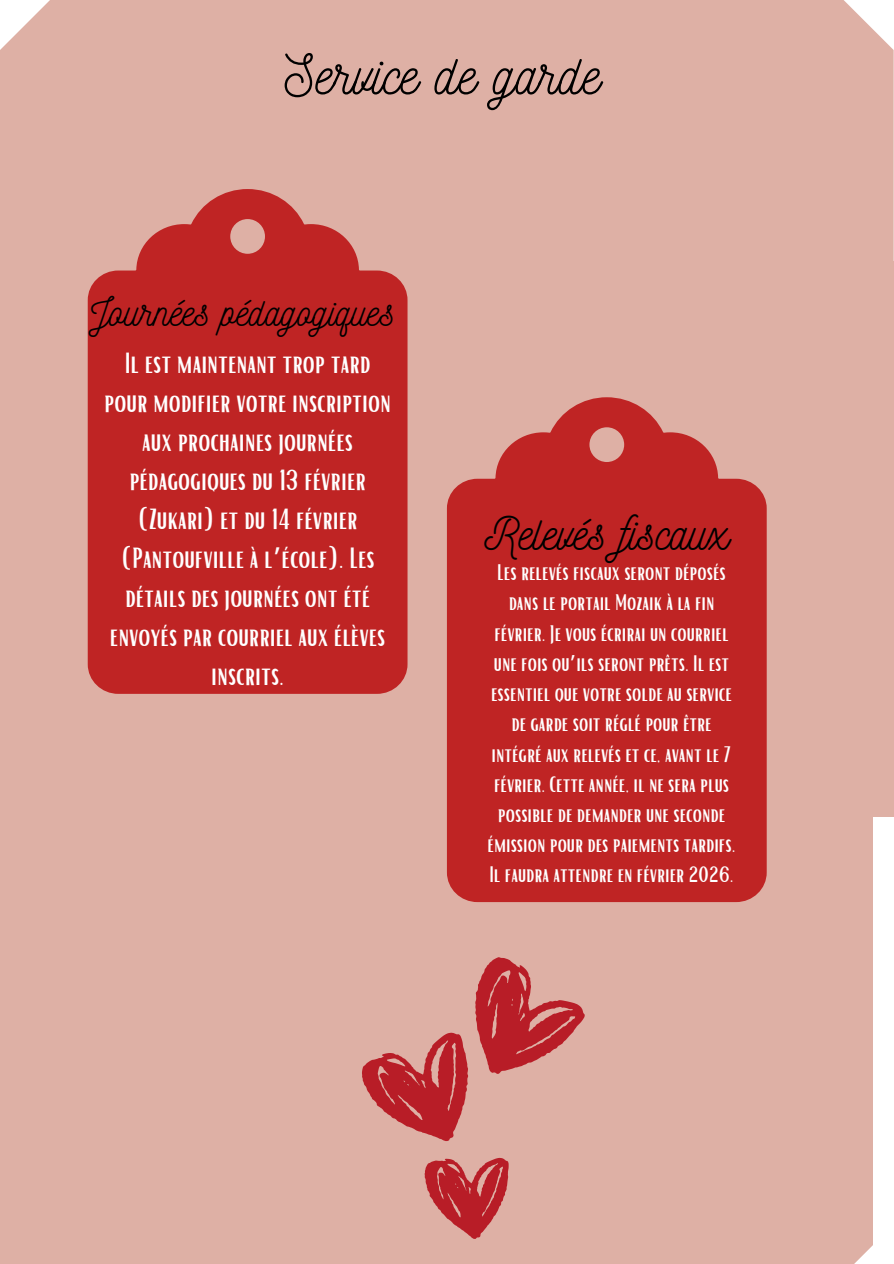
<style>
.page{position:relative;width:894px;height:1264px;background:#fff}
.page>*{position:absolute;margin:0;border:0;box-sizing:border-box;transform-origin:0 0}
.t1{font:55.5px "Nickainley";color:#000}
.t2{font:46.5px "Nickainley";color:#000}
.t3{font:39px "Nickainley";color:#000}
.t4{font:28.35px/39px "Bright";color:#fff;text-align:center}
.t5{font:21.9px/30.2px "Bright";color:#fff;text-align:center}
.s1{font-family:"Noto Sans Gurmukhi"}
</style>
<div class="page">
<div style="left:0;top:0;width:893px;height:555px;background:#deb0a5"></div>
<div style="left:0;top:311px;width:872px;height:669px;background:#deb0a5"></div>
<div style="left:0;top:625px;width:872px;height:638px;background:#deb0a5"></div>
<svg style="left:417px;top:1149px;width:93px;height:93px;background:#cc6b6a"></svg>
<svg style="left:355px;top:954px;width:235px;height:189px;background:#d2837f"></svg>
<svg style="left:88px;top:189px;width:319px;height:505px;background:#c13130"></svg>
<svg style="left:447px;top:397px;width:319px;height:505px;background:#c13130"></svg>
<h1 class="t1" style="left:284px;top:39px;width:317px">Service de garde</h1>
<h3 class="t3" style="left:89px;top:287px;width:307px">Journées pédagogiques</h3>
<p class="t4" style="left:104px;top:342px;width:288px">Il est maintenant trop tard pour modifier votre inscription aux prochaines journées pédagogiques du 13 février (Zukari) et du 14 février (Pantoufville à l<span class="s1">’</span>école). Les détails des journées ont été envoyés par courriel aux élèves inscrits.</p>
<h4 class="t2" style="left:484px;top:503px;width:246px">Relevés fiscaux</h4>
<p class="t5" style="left:487px;top:556px;width:249px">Les relevés fiscaux seront déposés dans le portail Mozaik à la fin février. Je vous écrirai un courriel une fois qu<span class="s1">’</span>ils seront prêts. Il est essentiel que votre solde au service de garde soit réglé pour être intégré aux relevés et ce, avant le 7 février. Cette année, il ne sera plus possible de demander une seconde émission pour des paiements tardifs.<br>Il faudra attendre en février 2026.</p>
</div>
